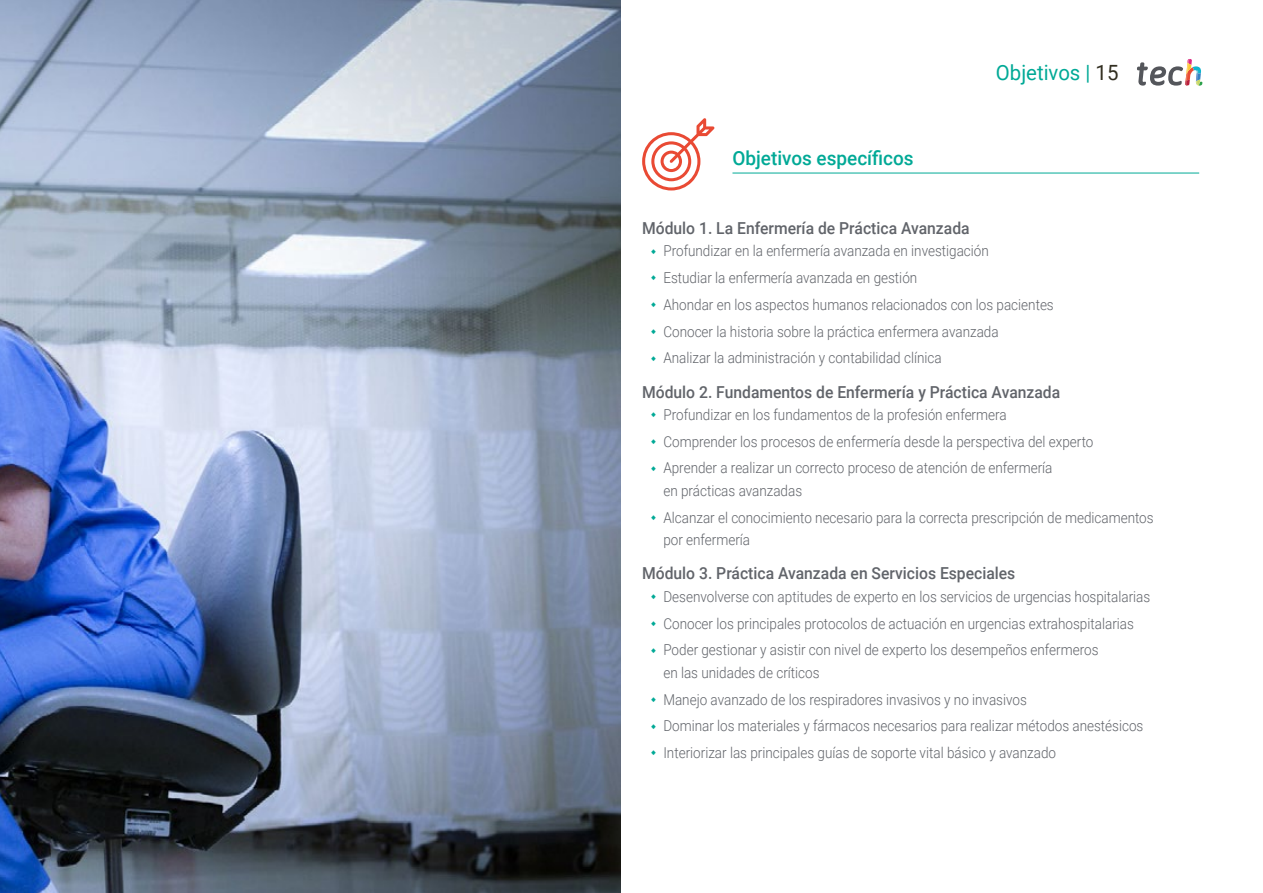
<style>
.page{position:relative;width:1263px;height:893px;background:#fff}
.page>*{position:absolute;margin:0;border:0;box-sizing:border-box;transform-origin:0 0}
.t1{font:21px "Roboto";color:#00a996}
.t2{font:500 19.5px "Roboto";color:#00a996}
.t3{font:500 16.5px "Roboto";color:#61646a;scale:.95 1}
.t4{font:300 15px/26.7px "Roboto";color:#61646a;scale:.9 1}
.s1{color:#312e20}
</style>
<div class="page">
<svg style="left:642px;top:118px;width:72px;height:72px"></svg>
<hr style="left:732px;top:173px;width:467px;height:1px;background:#00aa97">
<svg style="left:1137px;top:59px;width:65px;height:27px"></svg>
<img style="left:0;top:0;width:621px;height:893px">
<h2 class="t2" style="left:732px;top:144px;width:183px">Objetivos específicos</h2>
<h1 class="t1" style="left:996px;top:57px;width:124px">Objetivos | <span class="s1">15</span></h1>
<p class="t3" style="left:642px;top:216px;width:346px">Módulo 1. La Enfermería de Práctica Avanzada</p>
<p class="t4" style="left:663px;top:237px;width:435px">Profundizar en la enfermería avanzada en investigación<br>Estudiar la enfermería avanzada en gestión<br>Ahondar en los aspectos humanos relacionados con los pacientes Conocer la historia sobre la práctica enfermera avanzada<br>Analizar la administración y contabilidad clínica</p>
<p class="t3" style="left:642px;top:380px;width:442px">Módulo 2. Fundamentos de Enfermería y Práctica Avanzada</p>
<p class="t4" style="left:663px;top:401px;width:479px">Profundizar en los fundamentos de la profesión enfermera<br>Comprender los procesos de enfermería desde la perspectiva del experto<br>Aprender a realizar un correcto proceso de atención de enfermería</p>
<p class="t4" style="left:663px;top:477px;width:546px">en prácticas avanzadas<br>Alcanzar el conocimiento necesario para la correcta prescripción de medicamentos</p>
<p class="t4" style="left:663px;top:526px;width:98px">por enfermería</p>
<p class="t3" style="left:642px;top:562px;width:394px">Módulo 3. Práctica Avanzada en Servicios Especiales</p>
<p class="t4" style="left:663px;top:583px;width:543px">Desenvolverse con aptitudes de experto en los servicios de urgencias hospitalarias<br>Conocer los principales protocolos de actuación en urgencias extrahospitalarias<br>Poder gestionar y asistir con nivel de experto los desempeños enfermeros</p>
<p class="t4" style="left:663px;top:659px;width:535px">en las unidades de críticos<br>Manejo avanzado de los respiradores invasivos y no invasivos<br>Dominar los materiales y fármacos necesarios para realizar métodos anestésicos Interiorizar las principales guías de soporte vital básico y avanzado</p>
</div>
